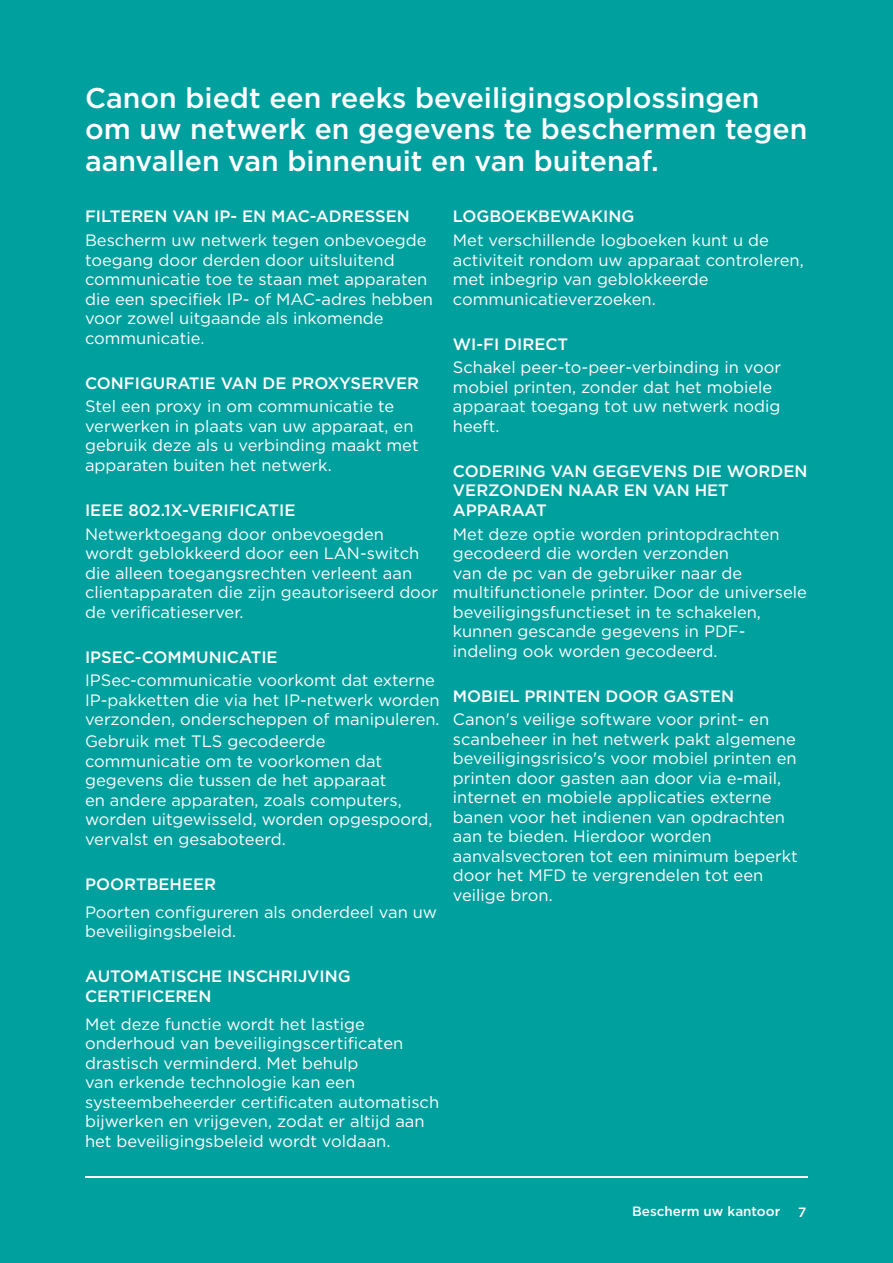
<style>
.page{position:relative;width:893px;height:1263px;background:#00a09e}
.page>*{position:absolute;margin:0;border:0;box-sizing:border-box;transform-origin:0 0}
.t1{font:500 28.5px/31.5px "Gotham";color:#fff}
.t2{font:16.5px/19.5px "Gotham";color:#fff}
.t3{font:500 16.5px/19.5px "Gotham";color:#fff}
.t4{font:500 13.5px "Gotham";color:#fff}
</style>
<div class="page">
<hr style="left:85px;top:1176px;width:723px;height:2px;background:#fff">
<p class="t1" style="left:85px;top:82px;width:724px">Canon biedt een reeks beveiligingsoplossingen om uw netwerk en gegevens te beschermen tegen aanvallen van binnenuit en van buitenaf.</p>
<p class="t3" style="left:85px;top:207px;width:326px">FILTEREN VAN IP- EN MAC-ADRESSEN</p>
<p class="t2" style="left:85px;top:230px;width:350px">Bescherm uw netwerk tegen onbevoegde toegang door derden door uitsluitend communicatie toe te staan met apparaten die een specifiek IP- of MAC-adres hebben voor zowel uitgaande als inkomende communicatie.</p>
<p class="t3" style="left:85px;top:373px;width:335px">CONFIGURATIE VAN DE PROXYSERVER</p>
<p class="t2" style="left:85px;top:396px;width:335px">Stel een proxy in om communicatie te verwerken in plaats van uw apparaat, en gebruik deze als u verbinding maakt met apparaten buiten het netwerk.</p>
<p class="t3" style="left:85px;top:500px;width:212px">IEEE 802.1X-VERIFICATIE</p>
<p class="t2" style="left:85px;top:524px;width:355px">Netwerktoegang door onbevoegden<br>wordt geblokkeerd door een LAN-switch die alleen toegangsrechten verleent aan clientapparaten die zijn geautoriseerd door de verificatieserver.</p>
<p class="t3" style="left:85px;top:647px;width:194px">IPSEC-COMMUNICATIE</p>
<p class="t2" style="left:85px;top:670px;width:356px">IPSec-communicatie voorkomt dat externe<br>IP-pakketten die via het IP-netwerk worden verzonden, onderscheppen of manipuleren.</p>
<p class="t2" style="left:85px;top:731px;width:349px">Gebruik met TLS gecodeerde communicatie om te voorkomen dat gegevens die tussen de het apparaat<br>en andere apparaten, zoals computers, worden uitgewisseld, worden opgespoord, vervalst en gesaboteerd.</p>
<p class="t3" style="left:85px;top:874px;width:133px">POORTBEHEER</p>
<p class="t2" style="left:85px;top:902px;width:354px">Poorten configureren als onderdeel van uw beveiligingsbeleid.</p>
<p class="t3" style="left:85px;top:966px;width:267px">AUTOMATISCHE INSCHRIJVING<br>CERTIFICEREN</p>
<p class="t2" style="left:85px;top:1014px;width:356px">Met deze functie wordt het lastige onderhoud van beveiligingscertificaten drastisch verminderd. Met behulp<br>van erkende technologie kan een systeembeheerder certificaten automatisch bijwerken en vrijgeven, zodat er altijd aan het beveiligingsbeleid wordt voldaan.</p>
<p class="t3" style="left:453px;top:207px;width:183px">LOGBOEKBEWAKING</p>
<p class="t2" style="left:453px;top:230px;width:352px">Met verschillende logboeken kunt u de activiteit rondom uw apparaat controleren, met inbegrip van geblokkeerde communicatieverzoeken.</p>
<p class="t3" style="left:453px;top:334px;width:117px">WI-FI DIRECT</p>
<p class="t2" style="left:453px;top:357px;width:330px">Schakel peer-to-peer-verbinding in voor mobiel printen, zonder dat het mobiele apparaat toegang tot uw netwerk nodig heeft.</p>
<p class="t3" style="left:453px;top:461px;width:356px">CODERING VAN GEGEVENS DIE WORDEN<br>VERZONDEN NAAR EN VAN HET<br>APPARAAT</p>
<p class="t2" style="left:453px;top:524px;width:356px">Met deze optie worden printopdrachten gecodeerd die worden verzonden<br>van de pc van de gebruiker naar de multifunctionele printer. Door de universele beveiligingsfunctieset in te schakelen, kunnen gescande gegevens in PDF&shy;indeling ook worden gecodeerd.</p>
<p class="t3" style="left:453px;top:686px;width:283px">MOBIEL PRINTEN DOOR GASTEN</p>
<p class="t2" style="left:453px;top:709px;width:346px">Canon's veilige software voor print- en scanbeheer in het netwerk pakt algemene beveiligingsrisico's voor mobiel printen en printen door gasten aan door via e-mail, internet en mobiele applicaties externe banen voor het indienen van opdrachten aan te bieden. Hierdoor worden aanvalsvectoren tot een minimum beperkt door het MFD te vergrendelen tot een veilige bron.</p>
<p class="t4" style="left:632px;top:1203px;width:150px">Bescherm uw kantoor</p>
<p class="t4" style="left:798px;top:1203px;width:10px">7</p>
</div>
